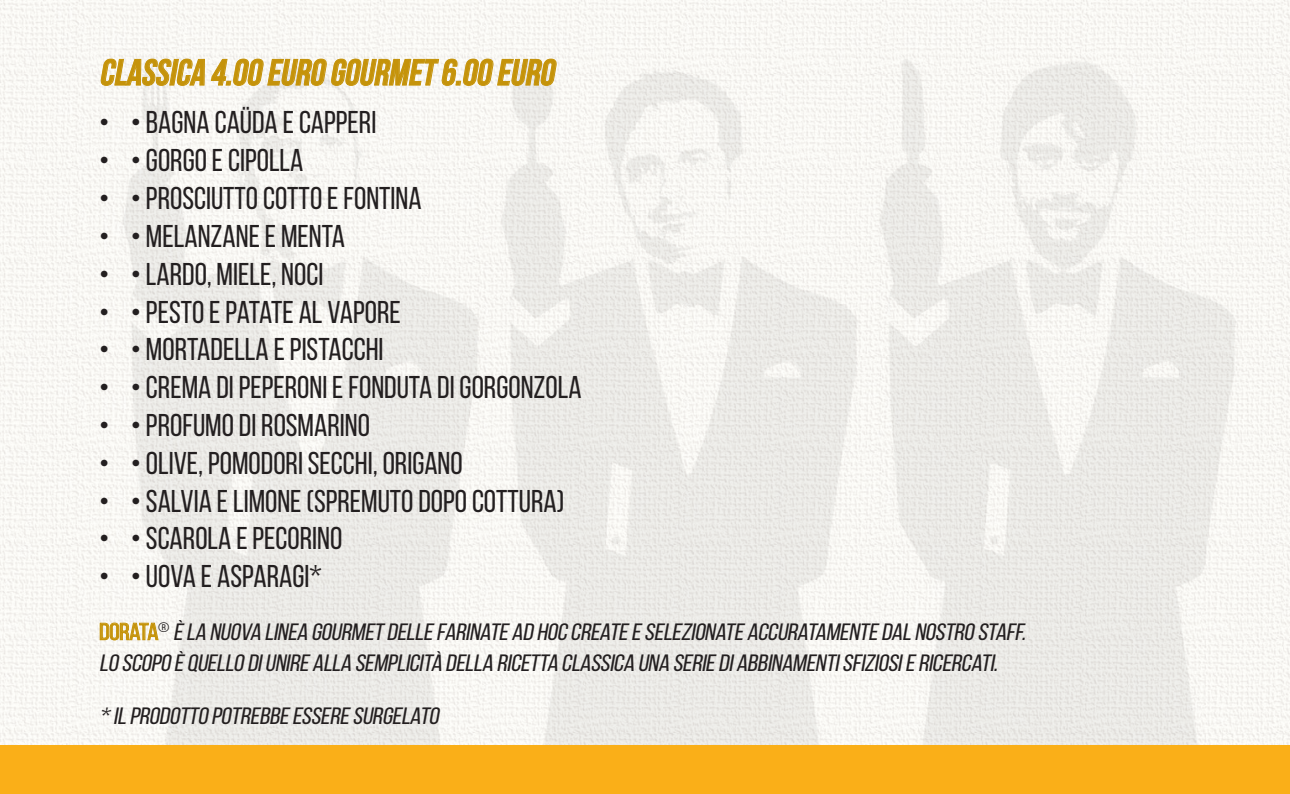
<style>
.page{position:relative;width:1290px;height:794px;background:#fff}
.page>*{position:absolute;margin:0;border:0;box-sizing:border-box;transform-origin:0 0}
.t1{font:italic 700 36.75px "Bebas Neue";color:#c5930a}
.t2{font:31.5px "Bebas Neue";color:#231f20}
.t3{font:italic 23.62px/31.5px "Bebas Neue";color:#231f20;scale:1.11 1}
.s1{font-style:normal;color:#c5930a}
</style>
<div class="page">
<img style="left:0;top:0;width:1290px;height:745px">
<div style="left:0;top:745px;width:1290px;height:49px;background:#faaf18"></div>
<svg style="left:100px;top:58px;width:105px;height:28px"></svg>
<svg style="left:211px;top:58px;width:347px;height:28px"></svg>
<svg style="left:99px;top:622px;width:60px;height:19px"></svg>
<p class="t1" style="left:99px;top:52px;width:463px">CLASSICA 4.00 EURO GOURMET 6.00 EURO</p>
<p class="t2" style="left:99px;top:105px;width:279px">• • BAGNA CAÜDA ECAPPERI</p>
<p class="t2" style="left:99px;top:143px;width:206px">• • GORGOE CIPOLLA</p>
<p class="t2" style="left:99px;top:181px;width:324px">• • PROSCIUTTO COTTOEFONTINA</p>
<p class="t2" style="left:99px;top:219px;width:248px">• • MELANZANEE MENTA</p>
<p class="t2" style="left:99px;top:257px;width:226px">• • LARDO, MIELE, NOCI</p>
<p class="t2" style="left:99px;top:294px;width:303px">• • PESTO EPATATE AL VAPORE</p>
<p class="t2" style="left:99px;top:332px;width:286px">• • MORTADELLA EPISTACCHI</p>
<p class="t2" style="left:99px;top:370px;width:484px">• • CREMA DI PEPERONI E FONDUTA DI GORGONZOLA</p>
<p class="t2" style="left:99px;top:408px;width:272px">• • PROFUMO DI ROSMARINO</p>
<p class="t2" style="left:99px;top:446px;width:365px">• • OLIVE,POMODORI SECCHI,ORIGANO</p>
<p class="t2" style="left:99px;top:483px;width:467px">• • SALVIA E LIMONE (SPREMUTODOPOCOTTURA)</p>
<p class="t2" style="left:99px;top:521px;width:245px">• • SCAROLA EPECORINO</p>
<p class="t2" style="left:99px;top:559px;width:224px">• • UOVA E ASPARAGI*</p>
<p class="t3" style="left:99px;top:615px;width:840px"><span class="s1">D O R ATA</span> <sup>®</sup> ÈLA NUOVA LINEA GOURMETDELLEFARINATE AD HOCCREATEESELEZIONATE ACCURATAMENTEDAL NOSTROSTAFF.<br>LOSCOPOÈQUELLODIUNIRE ALLA SEMPLICITÀ DELLA RICETTA CLASSICA UNA SERIEDI ABBINAMENTISFIZIOSIERICERCATI.</p>
<p class="t3" style="left:99px;top:699px;width:311px">*ILPRODOTTOPOTREBBEESSERESURGELATO</p>
</div>
